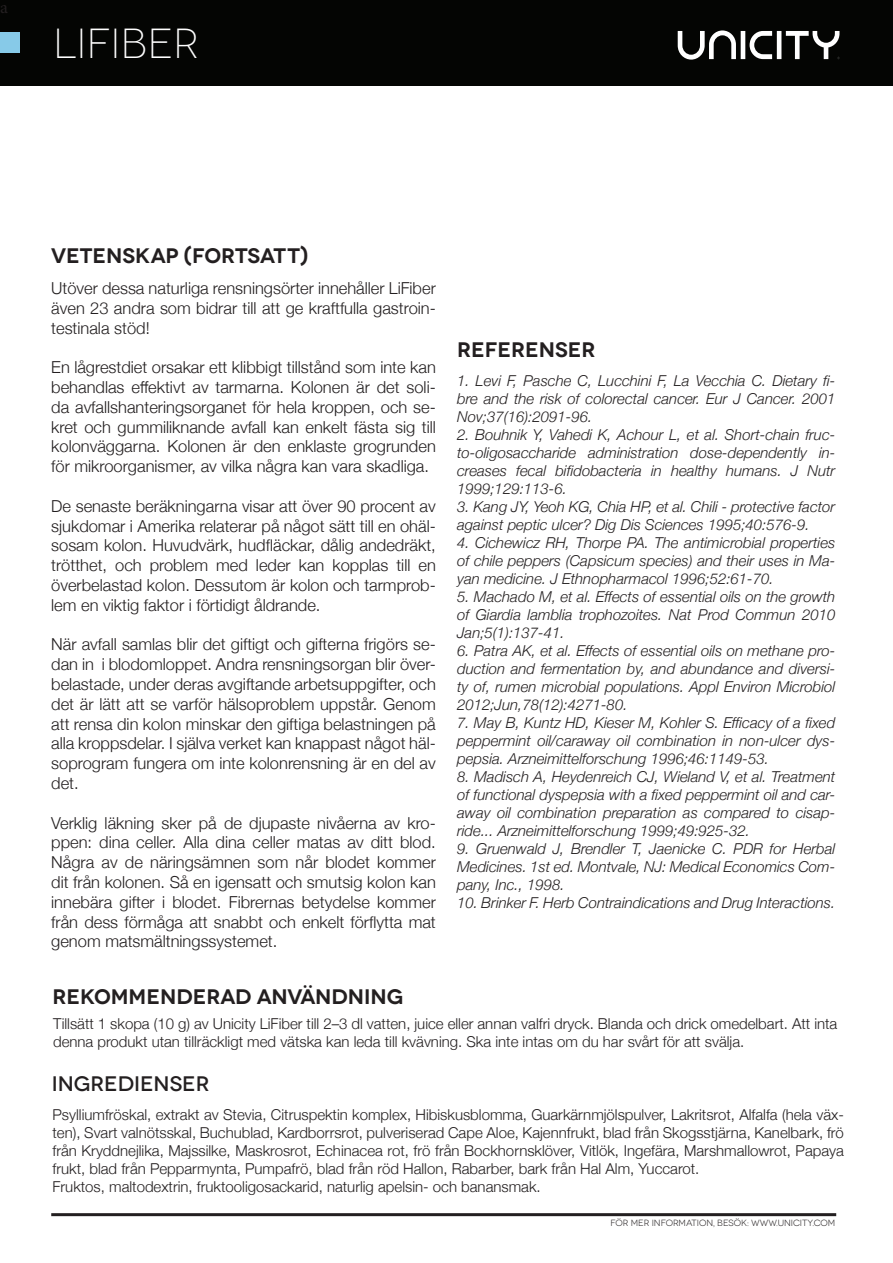
<style>
.page{position:relative;width:893px;height:1263px;background:#fff}
.page>*{position:absolute;margin:0;border:0;box-sizing:border-box;transform-origin:0 0}
.t1{font:300 42px "Novecentowide";color:#fff}
.t2{font:600 21px "Novecentowide";color:#231f20}
.t3{font:500 21px "Novecentowide";color:#231f20}
.t4{font:18px "Minion Pro";color:#231f20}
.t5{font:300 16.5px/19.8px "Helvetica Neue";color:#231f20;text-align:justify}
.t6{font:italic 300 15px/18px "Helvetica Neue";color:#231f20;text-align:justify}
.t7{font:300 15px/18px "Helvetica Neue";color:#231f20}
.t8{font:9px "Novecentowide";letter-spacing:-.005em;color:#231f20}
</style>
<div class="page">
<hr style="left:51px;top:1213px;width:785px;height:3px;background:#231f20">
<div style="left:0;top:0;width:893px;height:86px;background:#040503"></div>
<div style="left:1px;top:32px;width:19px;height:20px;background:#87cae8"></div>
<svg style="left:678px;top:30px;width:161px;height:30px"></svg>
<p class="t4" style="left:0;top:-5px;width:9px">a</p>
<h1 class="t1" style="left:53px;top:19px;width:147px">lifiber</h1>
<p class="t2" style="left:51px;top:243px;width:258px">VETENSKAP (FORTSATT)</p>
<p class="t5" style="left:51px;top:277px;width:386px">Utöver dessa naturliga rensningsörter innehåller LiFiber även 23 andra som bidrar till att ge kraftfulla gastroin&shy;testinala stöd!</p>
<p class="t5" style="left:51px;top:356px;width:386px">En lågrestdiet orsakar ett klibbigt tillstånd som inte kan behandlas effektivt av tarmarna. Kolonen är det soli&shy;da avfallshanteringsorganet för hela kroppen, och se&shy;kret och gummiliknande avfall kan enkelt fästa sig till kolonväggarna. Kolonen är den enklaste grogrunden för mikroorganismer, av vilka några kan vara skadliga.</p>
<p class="t5" style="left:51px;top:495px;width:386px">De senaste beräkningarna visar att över 90 procent av sjukdomar i Amerika relaterar på något sätt till en ohäl&shy;sosam kolon. Huvudvärk, hudfläckar, dålig andedräkt, trötthet, och problem med leder kan kopplas till en överbelastad kolon. Dessutom är kolon och tarmprob&shy;lem en viktig faktor i förtidigt åldrande.</p>
<p class="t5" style="left:51px;top:633px;width:386px">När avfall samlas blir det giftigt och gifterna frigörs se&shy;dan in i blodomloppet. Andra rensningsorgan blir över&shy;belastade, under deras avgiftande arbetsuppgifter, och det är lätt att se varför hälsoproblem uppstår. Genom att rensa din kolon minskar den giftiga belastningen på alla kroppsdelar. I själva verket kan knappast något häl&shy;soprogram fungera om inte kolonrensning är en del av det.</p>
<p class="t5" style="left:51px;top:811px;width:386px">Verklig läkning sker på de djupaste nivåerna av kro&shy;ppen: dina celler. Alla dina celler matas av ditt blod.<br>Några av de näringsämnen som når blodet kommer dit från kolonen. Så en igensatt och smutsig kolon kan innebära gifter i blodet. Fibrernas betydelse kommer från dess förmåga att snabbt och enkelt förflytta mat genom matsmältningssystemet.</p>
<p class="t2" style="left:53px;top:984px;width:352px">REKOMMENDERAD ANVÄNDNING</p>
<p class="t2" style="left:457px;top:337px;width:140px">REFERENSER</p>
<p class="t6" style="left:457px;top:371px;width:380px">1. Levi F, Pasche C, Lucchini F, La Vecchia C. Dietary fi&shy;bre and the risk of colorectal cancer. Eur J Cancer. 2001<br>Nov;37(16):2091-96.</p>
<p class="t6" style="left:457px;top:425px;width:380px">2. Bouhnik Y, Vahedi K, Achour L, et al. Short-chain fruc&shy;to-oligosaccharide administration dose-dependently in&shy;creases fecal bifidobacteria in healthy humans. J Nutr 1999;129:113-6.</p>
<p class="t6" style="left:457px;top:497px;width:380px">3. Kang JY, Yeoh KG, Chia HP, et al. Chili - protective factor against peptic ulcer? Dig Dis Sciences 1995;40:576-9.</p>
<p class="t6" style="left:457px;top:533px;width:380px">4. Cichewicz RH, Thorpe PA. The antimicrobial properties of chile peppers (Capsicum species) and their uses in Ma&shy;yan medicine. J Ethnopharmacol 1996;52:61-70.</p>
<p class="t6" style="left:457px;top:587px;width:380px">5. Machado M, et al. Effects of essential oils on the growth of Giardia lamblia trophozoites. Nat Prod Commun 2010<br>Jan;5(1):137-41.</p>
<p class="t6" style="left:457px;top:641px;width:380px">6. Patra AK, et al. Effects of essential oils on methane pro&shy;duction and fermentation by, and abundance and diversi&shy;ty of, rumen microbial populations. Appl Environ Microbiol 2012;Jun,78(12):4271-80.</p>
<p class="t6" style="left:457px;top:713px;width:380px">7. May B, Kuntz HD, Kieser M, Kohler S. Efficacy of a fixed peppermint oil/caraway oil combination in non-ulcer dys&shy;pepsia. Arzneimittelforschung 1996;46:1149-53.</p>
<p class="t6" style="left:457px;top:767px;width:380px">8. Madisch A, Heydenreich CJ, Wieland V, et al. Treatment of functional dyspepsia with a fixed peppermint oil and car&shy;away oil combination preparation as compared to cisap&shy;ride... Arzneimittelforschung 1999;49:925-32.</p>
<p class="t6" style="left:457px;top:839px;width:380px">9. Gruenwald J, Brendler T, Jaenicke C. PDR for Herbal Medicines. 1st ed. Montvale, NJ: Medical Economics Com&shy;pany, Inc., 1998.</p>
<p class="t6" style="left:457px;top:893px;width:380px">10. Brinker F. Herb Contraindications and Drug Interactions.</p>
<p class="t7" style="left:53px;top:1014px;width:786px">Tillsätt 1 skopa (10 g) av Unicity LiFiber till 2–3 dl vatten, juice eller annan valfri dryck. Blanda och drick omedelbart. Att inta denna produkt utan tillräckligt med vätska kan leda till kvävning. Ska inte intas om du har svårt för att svälja.</p>
<p class="t3" style="left:52px;top:1071px;width:159px">INGREDIENSER</p>
<p class="t7" style="left:53px;top:1104px;width:793px">Psylliumfröskal, extrakt av Stevia, Citruspektin komplex, Hibiskusblomma, Guarkärnmjölspulver, Lakritsrot, Alfalfa (hela väx&shy;ten), Svart valnötsskal, Buchublad, Kardborrsrot, pulveriserad Cape Aloe, Kajennfrukt, blad från Skogsstjärna, Kanelbark, frö från Kryddnejlika, Majssilke, Maskrosrot, Echinacea rot, frö från Bockhornsklöver, Vitlök, Ingefära, Marshmallowrot, Papaya frukt, blad från Pepparmynta, Pumpafrö, blad från röd Hallon, Rabarber, bark från Hal Alm, Yuccarot.<br>Fruktos, maltodextrin, fruktooligosackarid, naturlig apelsin- och banansmak.</p>
<p class="t8" style="left:611px;top:1217px;width:226px">FÖR MER INFORMATION, BESÖK: WWW.UNICITY.COM</p>
</div>
